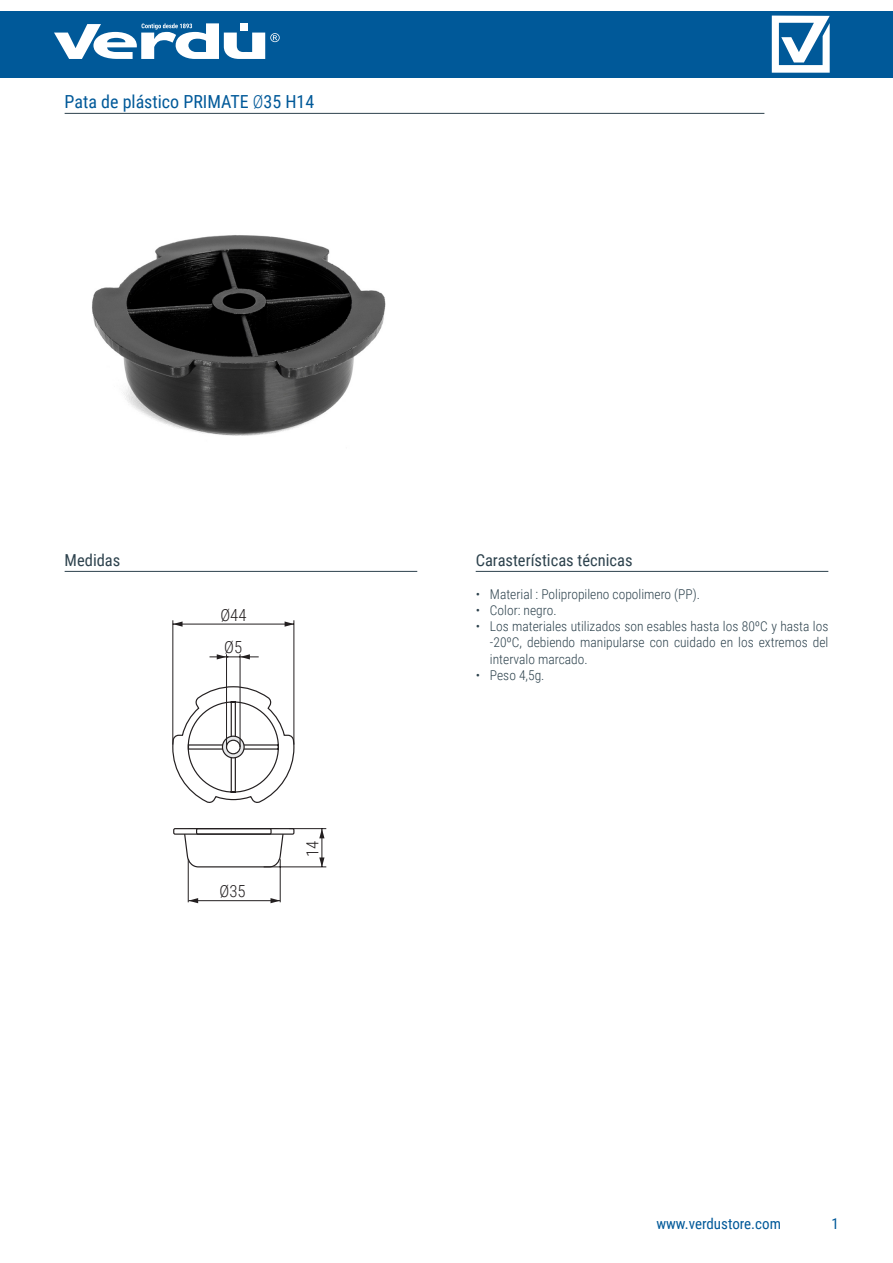
<style>
.page{position:relative;width:893px;height:1263px;background:#fff}
.page>*{position:absolute;margin:0;border:0;box-sizing:border-box;transform-origin:0 0}
.t1{font:18px "Roboto Condensed";color:#005999}
.t2{font:300 16.65px "Roboto Condensed";color:#231f20}
.t3{font:16.5px "Roboto Condensed";color:#2d424d}
.t4{font:15px "Roboto Condensed";color:#005999}
.t5{font:300 13.5px/16.2px "Roboto Condensed";color:#2d424d;text-align:justify}
.s1{font-weight:300}
</style>
<div class="page">
<div style="left:0;top:11px;width:893px;height:67px;background:#005999"></div>
<svg style="left:54px;top:23px;width:226px;height:36px"></svg>
<svg style="left:772px;top:16px;width:58px;height:57px"></svg>
<hr style="left:65px;top:113px;width:699px;height:1px;background:#2d424d">
<hr style="left:476px;top:571px;width:352px;height:1px;background:#2d424d">
<hr style="left:65px;top:571px;width:352px;height:1px;background:#2d424d">
<img style="left:92px;top:240px;width:294px;height:188px">
<svg style="left:172px;top:235px;width:123px;height:521px"></svg>
<svg style="left:173px;top:687px;width:121px;height:116px"></svg>
<svg style="left:222px;top:736px;width:22px;height:22px"></svg>
<div style="left:222px;top:736px;width:23px;height:22px;border:1px solid #231f20;border-radius:50%"></div>
<div style="left:227px;top:740px;width:13px;height:14px;background:#fff;border-radius:50%"></div>
<div style="left:226px;top:740px;width:15px;height:14px;border:1px solid #231f20;border-radius:50%"></div>
<svg style="left:184px;top:835px;width:100px;height:33px"></svg>
<div style="left:173px;top:828px;width:121px;height:7px;border:1px solid #231f20"></div>
<div style="left:196px;top:828px;width:76px;height:7px;border:1px solid #231f20"></div>
<hr style="left:173px;top:620px;width:1px;height:124px;background:#231f20">
<hr style="left:294px;top:620px;width:1px;height:124px;background:#231f20">
<hr style="left:226px;top:654px;width:1px;height:93px;background:#231f20">
<hr style="left:240px;top:654px;width:1px;height:93px;background:#231f20">
<hr style="left:289px;top:828px;width:37px;height:1px;background:#231f20">
<hr style="left:264px;top:866px;width:62px;height:1px;background:#231f20">
<hr style="left:188px;top:859px;width:1px;height:43px;background:#231f20">
<hr style="left:280px;top:859px;width:1px;height:43px;background:#231f20">
<hr style="left:173px;top:624px;width:121px;height:1px;background:#231f20">
<hr style="left:322px;top:829px;width:1px;height:38px;background:#231f20">
<hr style="left:188px;top:900px;width:92px;height:1px;background:#231f20">
<svg style="left:210px;top:654px;width:49px;height:5px"></svg>
<svg style="left:173px;top:621px;width:10px;height:6px"></svg>
<svg style="left:285px;top:621px;width:9px;height:6px"></svg>
<svg style="left:188px;top:898px;width:10px;height:5px"></svg>
<svg style="left:270px;top:898px;width:10px;height:5px"></svg>
<svg style="left:319px;top:857px;width:5px;height:10px"></svg>
<svg style="left:319px;top:829px;width:5px;height:9px"></svg>
<p class="t1" style="left:65px;top:89px;width:251px">Pata de plástico PRIMATE <span class="s1">Ø</span>35 H14</p>
<p class="t3" style="left:65px;top:549px;width:57px">Medidas</p>
<p class="t3" style="left:476px;top:549px;width:158px">Carasterísticas técnicas</p>
<p class="t2" style="left:220px;top:603px;width:28px">Ø44</p>
<p class="t2" style="left:224px;top:635px;width:19px">Ø5</p>
<p class="t2" style="left:220px;top:879px;width:28px">Ø35</p>
<p class="t2" style="left:301px;top:857px;width:18px;rotate:-90deg">14</p>
<p class="t5" style="left:476px;top:585px;width:226px">• Material : Polipropileno copolimero (PP).</p>
<p class="t5" style="left:476px;top:602px;width:82px">• Color: negro.</p>
<p class="t5" style="left:490px;top:618px;width:340px;text-indent:-14px">• Los materiales utilizados son esables hasta los 80ºC y hasta los -20ºC, debiendo manipularse con cuidado en los extremos del intervalo marcado.</p>
<p class="t5" style="left:476px;top:666px;width:70px">• Peso 4,5g.</p>
<p class="t4" style="left:656px;top:1213px;width:126px">www.verdustore.com</p>
<p class="t4" style="left:832px;top:1213px;width:9px">1</p>
</div>
